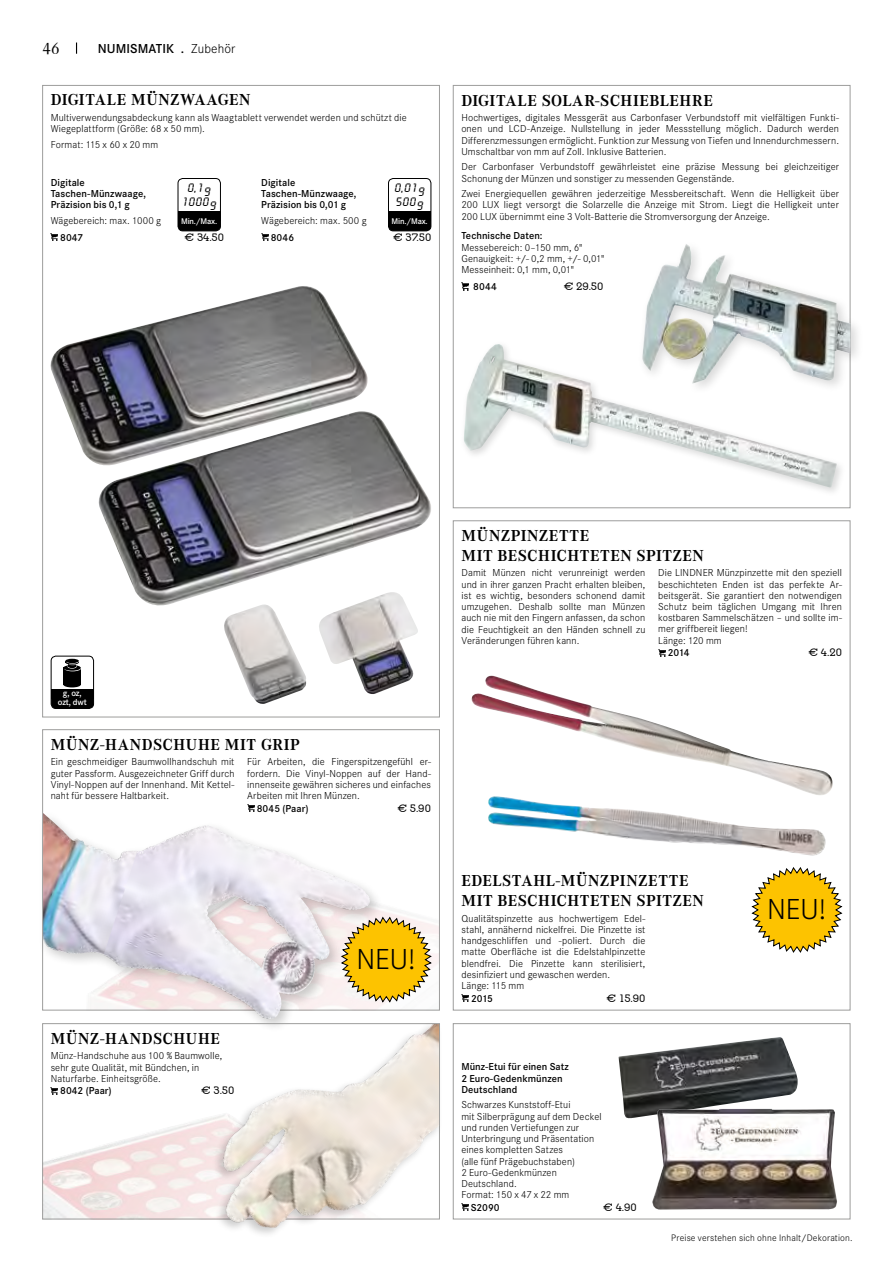
<style>
.page{position:relative;width:893px;height:1263px;background:#fff}
.page>*{position:absolute;margin:0;border:0;box-sizing:border-box;transform-origin:0 0}
.t1{font:300 30px "Corporate STOT";color:#000}
.t2{font:700 16.5px/19.8px "Corporate ATOT";letter-spacing:.035em;color:#000}
.t3{font:16.5px "Corporate A Regular";color:#000}
.t4{font:13.5px "Corporate STOT Dem";letter-spacing:.005em;color:#000}
.t5{font:12.15px/14.5px "Digital DB Italic";color:#000;text-align:center}
.t6{font:300 10.5px/11.2px "Corporate STOT";letter-spacing:.01em;color:#000}
.t7{font:10.5px/11.2px "Corporate STOT Dem";letter-spacing:.005em;color:#000}
.t8{font:10.5px "Desiree Becker";letter-spacing:-.005em;color:#000}
.t9{font:300 9.75px "Corporate STOT";letter-spacing:.015em;color:#000}
.t10{font:9px/9px "Corporate STOT Dem";letter-spacing:-.02em;color:#fff;text-align:center}
.t11{font:8.55px "Corporate STOT Dem";letter-spacing:-.02em;color:#fff}
.s1{font-family:"Corporate STOT";font-weight:300}
</style>
<div class="page">
<img style="left:44px;top:1113px;width:425px;height:106px">
<img style="left:384px;top:908px;width:54px;height:95px">
<div style="left:38px;top:810px;width:346px;height:223px;background:#000;opacity:.2"></div>
<img style="left:43px;top:813px;width:328px;height:206px">
<img style="left:319px;top:613px;width:99px;height:81px">
<img style="left:224px;top:613px;width:83px;height:91px">
<img style="left:50px;top:286px;width:318px;height:176px">
<img style="left:464px;top:344px;width:373px;height:144px">
<img style="left:94px;top:411px;width:346px;height:202px">
<div style="left:637px;top:239px;width:226px;height:157px;background:#000;opacity:.15"></div>
<img style="left:642px;top:244px;width:208px;height:140px">
<div style="left:211px;top:1020px;width:232px;height:219px;background:#000;opacity:.2"></div>
<img style="left:221px;top:1024px;width:218px;height:205px">
<div style="left:453px;top:1023px;width:397px;height:196px;border:1px solid #9d9d9c"></div>
<svg style="left:752px;top:867px;width:90px;height:85px"></svg>
<svg style="left:341px;top:917px;width:90px;height:85px"></svg>
<img style="left:471px;top:676px;width:362px;height:119px">
<img style="left:488px;top:796px;width:338px;height:60px">
<img style="left:618px;top:1037px;width:180px;height:82px">
<img style="left:652px;top:1109px;width:185px;height:101px">
<svg style="left:461px;top:283px;width:7px;height:7px"></svg>
<svg style="left:658px;top:649px;width:7px;height:7px"></svg>
<svg style="left:462px;top:994px;width:7px;height:8px"></svg>
<svg style="left:261px;top:233px;width:7px;height:8px"></svg>
<svg style="left:51px;top:233px;width:7px;height:8px"></svg>
<div style="left:51px;top:656px;width:43px;height:53px;border:1px solid #000;border-radius:5px"></div>
<div style="left:51px;top:689px;width:43px;height:19px;background:#000;border-radius:5px"></div>
<div style="left:51px;top:689px;width:43px;height:10px;background:#000"></div>
<div style="left:63px;top:668px;width:18px;height:17px;background:#000"></div>
<div style="left:64px;top:664px;width:17px;height:7px;border:1px solid #fff;border-radius:50%"></div>
<div style="left:63px;top:682px;width:18px;height:5px;background:#000;border-radius:50%"></div>
<svg style="left:63px;top:665px;width:18px;height:6px"></svg>
<svg style="left:65px;top:662px;width:14px;height:6px"></svg>
<svg style="left:65px;top:659px;width:14px;height:4px"></svg>
<div style="left:178px;top:178px;width:43px;height:53px;border:1px solid #000;border-radius:5px"></div>
<div style="left:178px;top:212px;width:42px;height:19px;background:#000;border-radius:5px"></div>
<div style="left:178px;top:212px;width:42px;height:9px;background:#000"></div>
<div style="left:388px;top:178px;width:43px;height:53px;border:1px solid #000;border-radius:5px"></div>
<div style="left:388px;top:212px;width:43px;height:19px;background:#000;border-radius:5px"></div>
<div style="left:388px;top:212px;width:43px;height:9px;background:#000"></div>
<svg style="left:51px;top:1087px;width:7px;height:7px"></svg>
<svg style="left:247px;top:804px;width:7px;height:8px"></svg>
<svg style="left:461px;top:1203px;width:7px;height:8px"></svg>
<h2 class="t3" style="left:43px;top:39px;width:19px">46</h2>
<p class="t4" style="left:98px;top:40px;width:139px">NUMISMATIK . <span class="s1">Zubehör</span></p>
<h2 class="t2" style="left:51px;top:90px;width:201px">DIGITALE MÜNZWAAGEN</h2>
<p class="t6" style="left:51px;top:112px;width:357px">Multiverwendungsabdeckung kann als Waagtablett verwendet werden und schützt die<br>Wiegeplattform (Größe: 68 x 50 mm).</p>
<p class="t6" style="left:51px;top:138px;width:109px">Format: 115 x 60 x 20 mm</p>
<p class="t7" style="left:51px;top:177px;width:97px">Digitale<br>Taschen-Münzwaage,<br>Präzision bis 0,1 g</p>
<p class="t6" style="left:51px;top:215px;width:112px">Wägebereich: max. 1000 g</p>
<p class="t7" style="left:60px;top:232px;width:25px">8047</p>
<p class="t8" style="left:184px;top:230px;width:41px">€ 34.50</p>
<p class="t5" style="left:182px;top:180px;width:36px">0,19<br>10009</p>
<p class="t11" style="left:181px;top:216px;width:38px">Min./Max.</p>
<p class="t7" style="left:261px;top:177px;width:97px">Digitale<br>Taschen-Münzwaage,<br>Präzision bis 0,01 g</p>
<p class="t6" style="left:261px;top:215px;width:107px">Wägebereich: max. 500 g</p>
<p class="t7" style="left:271px;top:232px;width:25px">8046</p>
<p class="t8" style="left:393px;top:230px;width:40px">€ 37.50</p>
<p class="t5" style="left:395px;top:180px;width:32px;text-align:left">0,019<br>5009</p>
<p class="t11" style="left:392px;top:216px;width:38px">Min./Max.</p>
<h2 class="t2" style="left:461px;top:91px;width:253px">DIGITALE SOLAR-SCHIEBLEHRE</h2>
<p class="t6" style="left:461px;top:112px;width:379px;text-align:justify">Hochwertiges, digitales Messgerät aus Carbonfaser Verbundstoff mit vielfältigen Funkti&shy;onen und LCD-Anzeige. Nullstellung in jeder Messstellung möglich. Dadurch werden Differenzmessungen ermöglicht. Funktion zur Messung von Tiefen und Innendurchmessern.<br>Umschaltbar von mm auf Zoll. Inklusive Batterien.</p>
<p class="t6" style="left:461px;top:161px;width:379px">Der Carbonfaser Verbundstoff gewährleistet eine präzise Messung bei gleichzeitiger<br>Schonung der Münzen und sonstiger zu messenden Gegenstände.</p>
<p class="t6" style="left:461px;top:188px;width:379px;text-align:justify">Zwei Energiequellen gewähren jederzeitige Messbereitschaft. Wenn die Helligkeit über 200 LUX liegt versorgt die Solarzelle die Anzeige mit Strom. Liegt die Helligkeit unter 200 LUX übernimmt eine 3 Volt-Batterie die Stromversorgung der Anzeige.</p>
<p class="t7" style="left:461px;top:230px;width:83px">Technische Daten:</p>
<p class="t6" style="left:461px;top:242px;width:145px">Messebereich: 0–150 mm, 6"<br>Genauigkeit: +/- 0,2 mm, +/- 0,01"<br>Messeinheit: 0,1 mm, 0,01"</p>
<p class="t7" style="left:473px;top:281px;width:25px">8044</p>
<p class="t8" style="left:564px;top:280px;width:41px">€ 29.50</p>
<p class="t10" style="left:58px;top:689px;width:30px">g, oz, ozt, dwt</p>
<h2 class="t2" style="left:51px;top:735px;width:251px">MÜNZ-HANDSCHUHE MIT GRIP</h2>
<p class="t6" style="left:51px;top:756px;width:185px;text-align:justify">Ein geschmeidiger Baumwollhandschuh mit guter Passform. Ausgezeichneter Griff durch Vinyl-Noppen auf der Innenhand. Mit Kettel&shy;naht für bessere Haltbarkeit.</p>
<p class="t6" style="left:247px;top:756px;width:185px;text-align:justify">Für Arbeiten, die Fingerspitzengefühl er&shy;fordern. Die Vinyl-Noppen auf der Hand&shy;innenseite gewähren sicheres und einfaches Arbeiten mit Ihren Münzen.</p>
<p class="t7" style="left:257px;top:803px;width:53px">8045 (Paar)</p>
<p class="t8" style="left:397px;top:801px;width:35px">€ 5.90</p>
<h2 class="t2" style="left:51px;top:1029px;width:171px">MÜNZ-HANDSCHUHE</h2>
<p class="t6" style="left:51px;top:1050px;width:173px">Münz-Handschuhe aus 100 % Baumwolle, sehr gute Qualität, mit Bündchen, in<br>Naturfarbe. Einheitsgröße.</p>
<p class="t7" style="left:60px;top:1085px;width:53px">8042 (Paar)</p>
<p class="t8" style="left:201px;top:1084px;width:35px">€ 3.50</p>
<h1 class="t1" style="left:356px;top:942px;width:61px">NEU!</h1>
<h2 class="t2" style="left:462px;top:526px;width:244px">MÜNZPINZETTE<br>MIT BESCHICHTETEN SPITZEN</h2>
<p class="t6" style="left:462px;top:567px;width:185px;text-align:justify">Damit Münzen nicht verunreinigt werden und in ihrer ganzen Pracht erhalten bleiben, ist es wichtig, besonders schonend damit umzugehen. Deshalb sollte man Münzen auch nie mit den Fingern anfassen, da schon die Feuchtigkeit an den Händen schnell zu Veränderungen führen kann.</p>
<p class="t6" style="left:658px;top:567px;width:185px">Die LINDNER Münzpinzette mit den speziell beschichteten Enden ist das perfekte Ar&shy;beitsgerät. Sie garantiert den notwendigen Schutz beim täglichen Umgang mit Ihren kostbaren Sammelschätzen – und sollte im&shy;mer griffbereit liegen!<br>Länge: 120 mm</p>
<p class="t7" style="left:668px;top:647px;width:23px">2014</p>
<p class="t8" style="left:808px;top:646px;width:35px">€ 4.20</p>
<h2 class="t2" style="left:462px;top:871px;width:244px">EDELSTAHL-MÜNZPINZETTE<br>MIT BESCHICHTETEN SPITZEN</h2>
<p class="t6" style="left:462px;top:912px;width:185px">Qualitätspinzette aus hochwertigem Edel&shy;stahl, annähernd nickelfrei. Die Pinzette ist handgeschliffen und -poliert. Durch die matte Oberfläche ist die Edelstahlpinzette blendfrei. Die Pinzette kann sterilisiert, desinfiziert und gewaschen werden.<br>Länge: 115 mm</p>
<p class="t7" style="left:471px;top:993px;width:23px">2015</p>
<p class="t8" style="left:606px;top:991px;width:41px">€ 15.90</p>
<p class="t7" style="left:461px;top:1061px;width:109px">Münz-Etui für einen Satz<br>2 Euro-Gedenkmünzen<br>Deutschland</p>
<p class="t6" style="left:461px;top:1099px;width:142px">Schwarzes Kunststoff-Etui<br>mit Silberprägung auf dem Deckel und runden Vertiefungen zur<br>Unterbringung und Präsentation eines kompletten Satzes<br>(alle fünf Prägebuchstaben)<br>2 Euro-Gedenkmünzen<br>Deutschland.<br>Format: 150 x 47 x 22 mm</p>
<p class="t7" style="left:471px;top:1202px;width:30px">S2090</p>
<p class="t8" style="left:603px;top:1201px;width:35px">€ 4.90</p>
<h1 class="t1" style="left:767px;top:892px;width:61px">NEU!</h1>
<p class="t9" style="left:671px;top:1232px;width:183px">Preise verstehen sich ohne Inhalt/Dekoration.</p>
</div>
